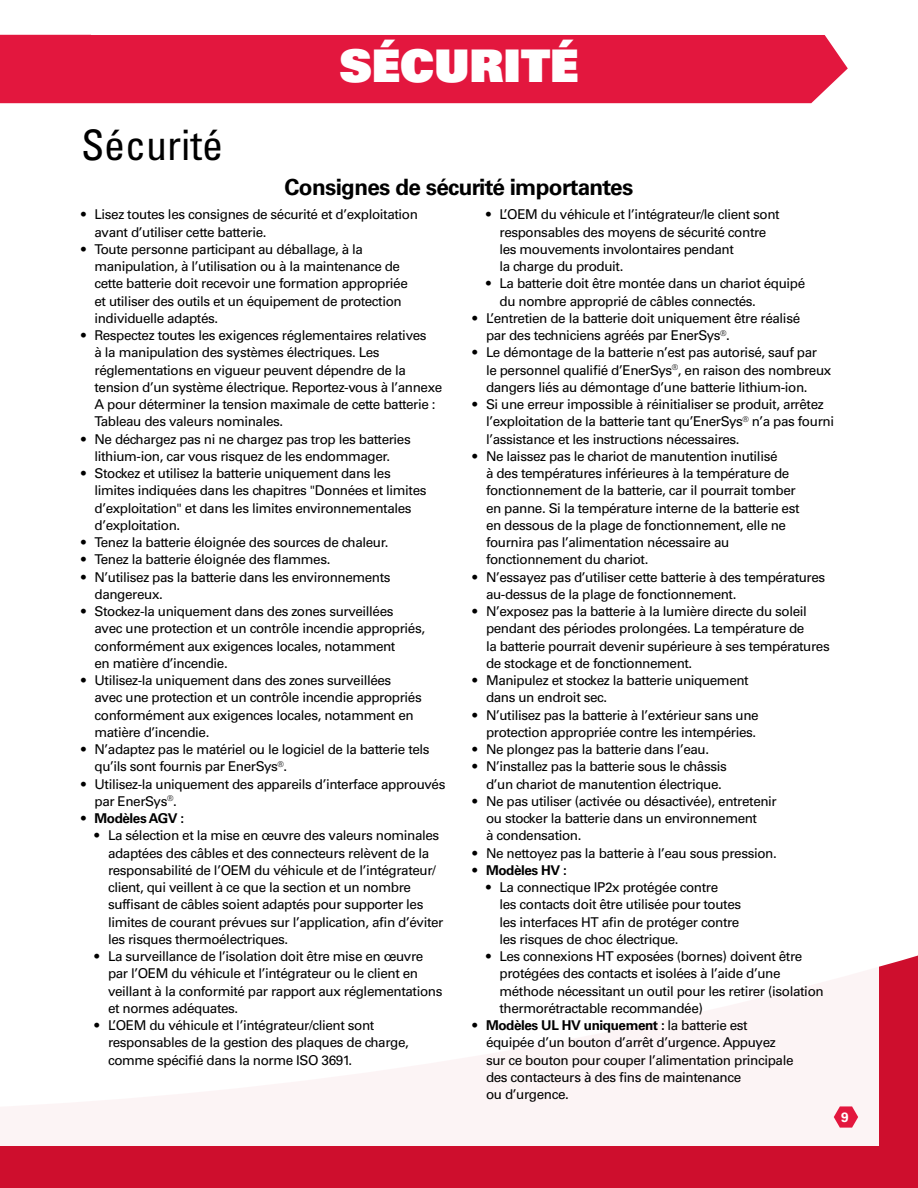
<style>
.page{position:relative;width:918px;height:1188px;background:#fff}
.page>*{position:absolute;margin:0;border:0;box-sizing:border-box;transform-origin:0 0}
.t1{font:45px "Univers LT Std X Black";color:#fff}
.Labels{font:condensed 42px "Univers LT Std";color:#000}
.Labels-2{font:700 22.5px "Univers LT Std";letter-spacing:-.03em;color:#000}
.t2{font:13.5px/17.2px "Univers LT Std";letter-spacing:-.03em;color:#000}
.t3{font:700 13.5px "Univers LT Std";letter-spacing:-.03em;color:#000}
.t4{font:700 13.5px "Univers LT Std";color:#fff}
.s1{font-weight:700}
</style>
<div class="page">
<div style="left:0;top:955px;width:918px;height:233px;background:#ce0e2d"></div>
<div style="left:0;top:857px;width:879px;height:289px;background:#fff"></div>
<div style="left:135px;top:35px;width:713px;height:68px;background:#e3173e"></div>
<div style="left:0;top:35px;width:135px;height:68px;background:#e3173e"></div>
<svg style="left:834px;top:1106px;width:24px;height:22px"></svg>
<p class="t1" style="left:339px;top:36px;width:241px">SÉCURITÉ</p>
<p class="Labels" style="left:81px;top:118px;width:144px">Sécurité</p>
<p class="Labels-2" style="left:285px;top:174px;width:350px">Consignes de sécurité importantes</p>
<p class="t2" style="left:94px;top:206px;width:325px;text-indent:-14px">• Lisez toutes les consignes de sécurité et d’exploitation avant d’utiliser cette batterie.</p>
<p class="t2" style="left:94px;top:241px;width:315px;text-indent:-14px">• Toute personne participant au déballage, à la manipulation, à l’utilisation ou à la maintenance de cette batterie doit recevoir une formation appropriée et utiliser des outils et un équipement de protection individuelle adaptés.</p>
<p class="t2" style="left:94px;top:327px;width:349px;text-indent:-14px">• Respectez toutes les exigences réglementaires relatives<br>à la manipulation des systèmes électriques. Les réglementations en vigueur peuvent dépendre de la tension d’un système électrique. Reportez-vous à l’annexe A pour déterminer la tension maximale de cette batterie :<br>Tableau des valeurs nominales.</p>
<p class="t2" style="left:81px;top:430px;width:331px;text-align:center">• Ne déchargez pas ni ne chargez pas trop les batteries lithium-ion, car vous risquez de les endommager.</p>
<p class="t2" style="left:94px;top:465px;width:334px;text-indent:-14px">• Stockez et utilisez la batterie uniquement dans les limites indiquées dans les chapitres "Données et limites d’exploitation" et dans les limites environnementales d’exploitation.</p>
<p class="t2" style="left:81px;top:534px;width:309px">• Tenez la batterie éloignée des sources de chaleur.</p>
<p class="t2" style="left:81px;top:551px;width:251px">• Tenez la batterie éloignée des flammes.</p>
<p class="t2" style="left:94px;top:568px;width:298px;text-indent:-14px">• N’utilisez pas la batterie dans les environnements dangereux.</p>
<p class="t2" style="left:94px;top:603px;width:332px;text-indent:-14px">• Stockez-la uniquement dans des zones surveillées<br>avec une protection et un contrôle incendie appropriés, conformément aux exigences locales, notamment<br>en matière d’incendie.</p>
<p class="t2" style="left:94px;top:672px;width:329px;text-indent:-14px">• Utilisez-la uniquement dans des zones surveillées avec une protection et un contrôle incendie appropriés conformément aux exigences locales, notamment en matière d’incendie.</p>
<p class="t2" style="left:94px;top:741px;width:337px;text-indent:-14px">• N’adaptez pas le matériel ou le logiciel de la batterie tels qu’ils sont fournis par EnerSys<sup>®</sup>.</p>
<p class="t2" style="left:94px;top:775px;width:352px;text-indent:-14px">• Utilisez-la uniquement des appareils d’interface approuvés par EnerSys<sup>®</sup>.</p>
<p class="t3" style="left:81px;top:810px;width:105px">• Modèles AGV :</p>
<p class="t2" style="left:108px;top:827px;width:337px;text-indent:-14px">• La sélection et la mise en œuvre des valeurs nominales adaptées des câbles et des connecteurs relèvent de la responsabilité de l’OEM du véhicule et de l’intégrateur/ client, qui veillent à ce que la section et un nombre suffisant de câbles soient adaptés pour supporter les limites de courant prévues sur l’application, afin d’éviter les risques thermoélectriques.</p>
<p class="t2" style="left:108px;top:948px;width:336px;text-indent:-14px">• La surveillance de l’isolation doit être mise en œuvre par l’OEM du véhicule et l’intégrateur ou le client en veillant à la conformité par rapport aux réglementations et normes adéquates.</p>
<p class="t2" style="left:108px;top:1017px;width:302px;text-indent:-14px">• L’OEM du véhicule et l’intégrateur/client sont responsables de la gestion des plaques de charge, comme spécifié dans la norme ISO 3691.</p>
<p class="t2" style="left:500px;top:206px;width:282px;text-indent:-14px">• L’OEM du véhicule et l’intégrateur/le client sont responsables des moyens de sécurité contre les mouvements involontaires pendant<br>la charge du produit.</p>
<p class="t2" style="left:500px;top:275px;width:307px;text-indent:-14px">• La batterie doit être montée dans un chariot équipé du nombre approprié de câbles connectés.</p>
<p class="t2" style="left:486px;top:310px;width:316px;text-indent:-14px">• L’entretien de la batterie doit uniquement être réalisé par des techniciens agréés par EnerSys<sup>®</sup>.</p>
<p class="t2" style="left:486px;top:344px;width:347px;text-indent:-14px">• Le démontage de la batterie n’est pas autorisé, sauf par<br>le personnel qualifié d’EnerSys<sup>®</sup>, en raison des nombreux dangers liés au démontage d’une batterie lithium-ion.</p>
<p class="t2" style="left:486px;top:396px;width:350px;text-indent:-14px">• Si une erreur impossible à réinitialiser se produit, arrêtez l’exploitation de la batterie tant qu’EnerSys<sup>®</sup> n’a pas fourni l’assistance et les instructions nécessaires.</p>
<p class="t2" style="left:486px;top:448px;width:315px;text-indent:-14px">• Ne laissez pas le chariot de manutention inutilisé<br>à des températures inférieures à la température de fonctionnement de la batterie, car il pourrait tomber en panne. Si la température interne de la batterie est en dessous de la plage de fonctionnement, elle ne fournira pas l’alimentation nécessaire au fonctionnement du chariot.</p>
<p class="t2" style="left:486px;top:568px;width:341px;text-indent:-14px">• N’essayez pas d’utiliser cette batterie à des températures au-dessus de la plage de fonctionnement.</p>
<p class="t2" style="left:486px;top:603px;width:345px;text-indent:-14px">• N’exposez pas la batterie à la lumière directe du soleil pendant des périodes prolongées. La température de<br>la batterie pourrait devenir supérieure à ses températures de stockage et de fonctionnement.</p>
<p class="t2" style="left:486px;top:672px;width:264px;text-indent:-14px">• Manipulez et stockez la batterie uniquement dans un endroit sec.</p>
<p class="t2" style="left:472px;top:706px;width:288px;text-align:right">• N’utilisez pas la batterie à l’extérieur sans une protection appropriée contre les intempéries.</p>
<p class="t2" style="left:472px;top:741px;width:238px">• Ne plongez pas la batterie dans l’eau.</p>
<p class="t2" style="left:486px;top:758px;width:242px;text-indent:-14px">• N’installez pas la batterie sous le châssis d’un chariot de manutention électrique.</p>
<p class="t2" style="left:486px;top:793px;width:292px;text-indent:-14px">• Ne pas utiliser (activée ou désactivée), entretenir ou stocker la batterie dans un environnement<br>à condensation.</p>
<p class="t2" style="left:472px;top:844px;width:306px">• Ne nettoyez pas la batterie à l’eau sous pression.</p>
<p class="t3" style="left:472px;top:862px;width:96px">• Modèles HV :</p>
<p class="t2" style="left:500px;top:879px;width:243px;text-indent:-14px">• La connectique IP2x protégée contre<br>les contacts doit être utilisée pour toutes les interfaces HT afin de protéger contre les risques de choc électrique.</p>
<p class="t2" style="left:500px;top:948px;width:326px;text-indent:-14px">• Les connexions HT exposées (bornes) doivent être protégées des contacts et isolées à l’aide d’une méthode nécessitant un outil pour les retirer (isolation thermorétractable recommandée)</p>
<p class="t2" style="left:486px;top:1017px;width:309px;text-indent:-14px"><span class="s1">• Modèles UL HV uniquement :</span> la batterie est équipée d’un bouton d’arrêt d’urgence. Appuyez sur ce bouton pour couper l’alimentation principale des contacteurs à des fins de maintenance<br>ou d’urgence.</p>
<p class="t4" style="left:841px;top:1109px;width:9px">9</p>
</div>
